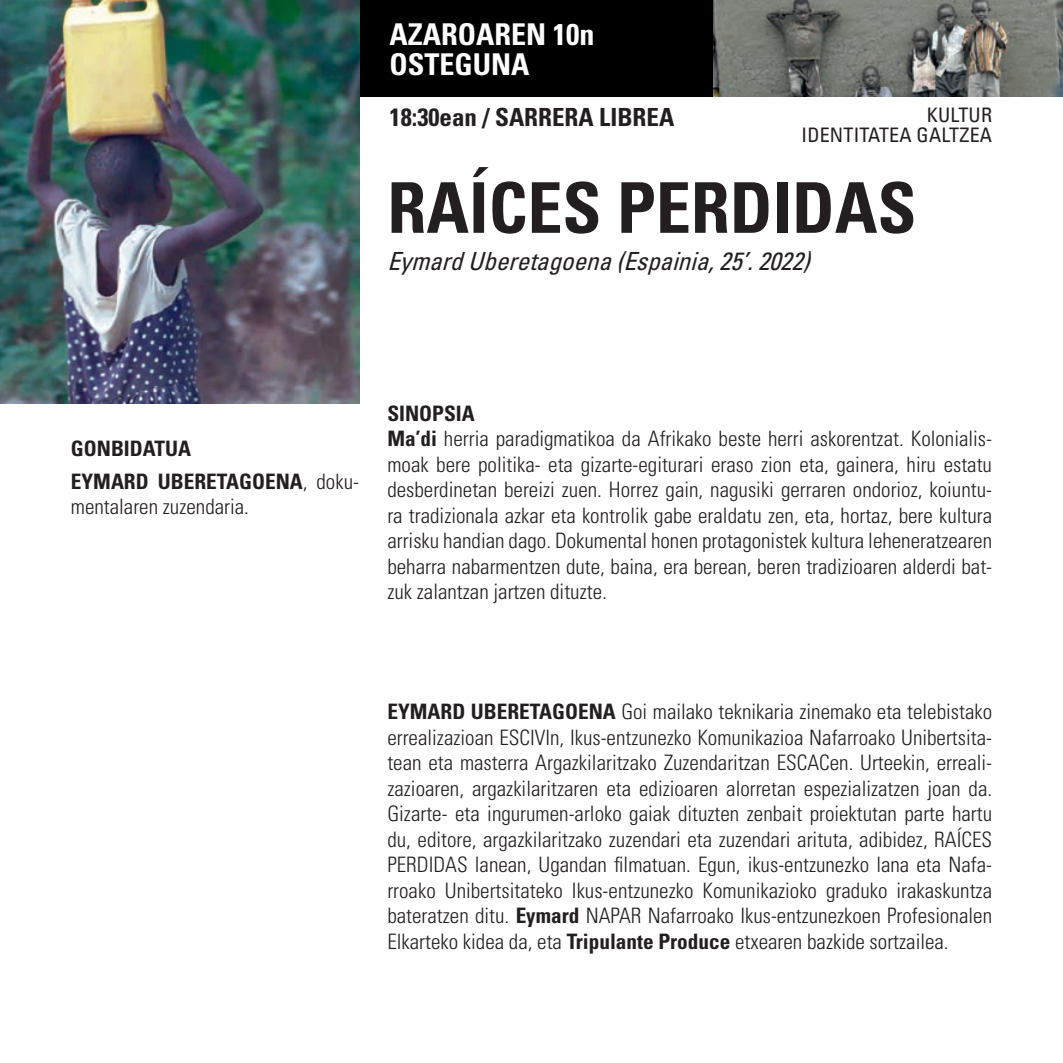
<style>
.page{position:relative;width:1063px;height:1063px;background:#fff}
.page>*{position:absolute;margin:0;border:0;box-sizing:border-box;transform-origin:0 0}
.TITULO_pelicula{font:700 condensed 70px "Univers";color:#231f20}
.Tema{font:700 condensed 30px/30px "Univers";color:#fff}
.DATOS_técnicos{font:italic condensed 25px "Univers";color:#231f20}
.SESION{font:700 condensed 25px "Univers";color:#231f20}
.TEXTO{font:300 condensed 21.25px/25.5px "Univers";color:#231f20;text-align:justify}
.TEXTO-2{font:700 condensed 21.25px "Univers";color:#231f20}
.TEXTO-3{font:condensed 20px/20px "Univers";letter-spacing:.01em;color:#231f20;text-align:right}
.s1{font-weight:700}
</style>
<div class="page">
<img style="left:712px;top:0;width:351px;height:96px">
<div style="left:359px;top:0;width:353px;height:96px;background:#000"></div>
<img style="left:0;top:0;width:359px;height:404px">
<p class="Tema" style="left:390px;top:19px;width:206px">AZAROAREN 10n<br>OSTEGUNA</p>
<p class="SESION" style="left:390px;top:102px;width:286px">18:30ean / SARRERA LIBREA</p>
<p class="TEXTO-3" style="left:802px;top:105px;width:192px">KULTUR<br>IDENTITATEA GALTZEA</p>
<p class="TITULO_pelicula" style="left:387px;top:165px;width:531px">RAÍCES PERDIDAS</p>
<p class="DATOS_técnicos" style="left:387px;top:245px;width:432px">EymardUberetagoena(Espainia,25’.2022)</p>
<p class="TEXTO-2" style="left:71px;top:436px;width:122px">GONBIDATUA</p>
<p class="TEXTO" style="left:71px;top:469px;width:290px"><span class="s1">EYMARD UBERETAGOENA</span>, doku&shy;mentalaren zuzendaria.</p>
<p class="TEXTO-2" style="left:387px;top:400px;width:89px">SINOPSIA</p>
<p class="TEXTO" style="left:387px;top:426px;width:606px"><span class="s1">Ma’di</span> herria paradigmatikoa da Afrikako beste herri askorentzat. Kolonialis&shy;moak bere politika- eta gizarte-egiturari eraso zion eta, gainera, hiru estatu desberdinetan bereizi zuen. Horrez gain, nagusiki gerraren ondorioz, koiuntu&shy;ra tradizionala azkar eta kontrolik gabe eraldatu zen, eta, hortaz, bere kultura arrisku handian dago. Dokumental honen protagonistek kultura leheneratzearen beharra nabarmentzen dute, baina, era berean, beren tradizioaren alderdi bat&shy;zuk zalantzan jartzen dituzte.</p>
<p class="TEXTO" style="left:387px;top:699px;width:606px"><span class="s1">EYMARD UBERETAGOENA</span> Goi mailako teknikaria zinemako eta telebistako errealizazioan ESCIVIn, Ikus-entzunezko Komunikazioa Nafarroako Unibertsita&shy;tean eta masterra Argazkilaritzako Zuzendaritzan ESCACen. Urteekin, erreali&shy;zazioaren, argazkilaritzaren eta edizioaren alorretan espezializatzen joan da.<br>Gizarte- eta ingurumen-arloko gaiak dituzten zenbait proiektutan parte hartu du, editore, argazkilaritzako zuzendari eta zuzendari arituta, adibidez, RAÍCES PERDIDAS lanean, Ugandan filmatuan. Egun, ikus-entzunezko lana eta Nafa&shy;rroako Unibertsitateko Ikus-entzunezko Komunikazioko graduko irakaskuntza bateratzen ditu. <span class="s1">Eymard</span> NAPAR Nafarroako Ikus-entzunezkoen Profesionalen Elkarteko kidea da, eta <span class="s1">Tripulante Produce</span> etxearen bazkide sortzailea.</p>
</div>
